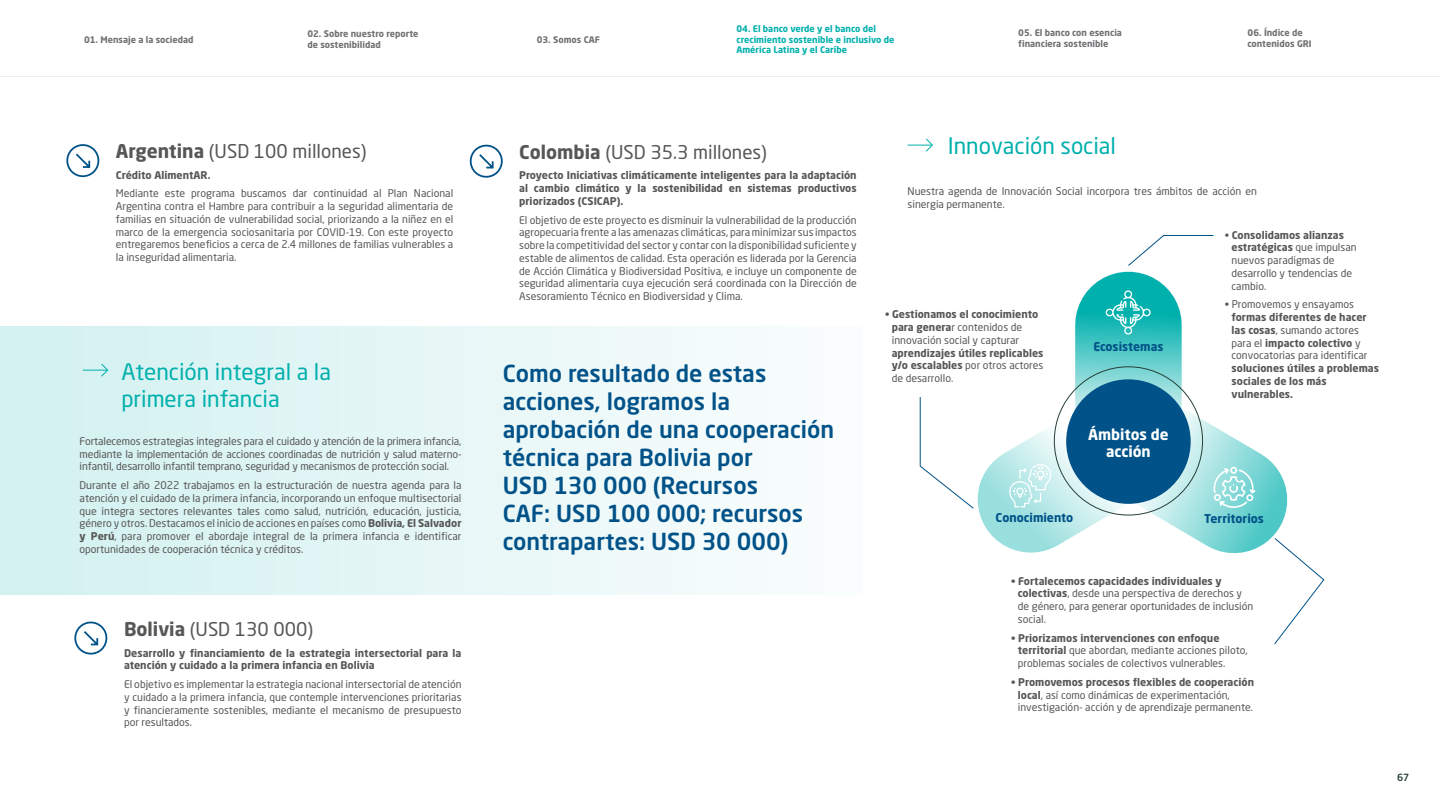
<style>
.page{position:relative;width:1440px;height:810px;background:#fff}
.page>*{position:absolute;margin:0;border:0;box-sizing:border-box;transform-origin:0 0}
.t1{font:500 23.25px/27.9px "Neo Sans Std";color:#005288}
.t2{font:22.5px/27px "Neo Sans Std";color:#00b0ad}
.t3{font:18.75px "Neo Sans Std";color:#575756}
.t4{font:700 15px/17.2px "Neo Sans Std";color:#fff;text-align:center}
.t5{font:700 12px "Neo Sans Std";color:#005288}
.t6{font:10.5px/12.8px "Neo Sans Std";color:#575756}
.t7{font:700 10.5px/12.8px "Neo Sans Std";color:#575756;text-align:justify}
.t8{font:500 9.75px "Neo Sans Std";color:#273f39}
.t9{font:700 9px/10.8px "Neo Sans Std";color:#717074}
.t10{font:700 9px/10.8px "Neo Sans Std";color:#00b0ad}
.s1{font-weight:700}
.s2{font-weight:400}
</style>
<div class="page">
<div style="left:0;top:326px;width:862px;height:269px;background:linear-gradient(to right,#d2f0f0,#fafdfd)"></div>
<svg style="left:1075px;top:325px;width:107px;height:51px;background:#52c7c5"></svg>
<svg style="left:83px;top:363px;width:26px;height:14px"></svg>
<svg style="left:908px;top:138px;width:25px;height:14px"></svg>
<svg style="left:66px;top:144px;width:34px;height:34px"></svg>
<svg style="left:469px;top:144px;width:34px;height:34px"></svg>
<svg style="left:74px;top:621px;width:34px;height:34px"></svg>
<svg style="left:1128px;top:235px;width:86px;height:31px"></svg>
<svg style="left:1105px;top:290px;width:46px;height:45px;background:#36c0be"></svg>
<svg style="left:919px;top:376px;width:406px;height:268px"></svg>
<svg style="left:0;top:76px;width:1440px;height:1px"></svg>
<p class="t9" style="left:84px;top:34px;width:111px">01. Mensaje a la sociedad</p>
<p class="t9" style="left:307px;top:28px;width:113px">02. Sobre nuestro reporte de sostenibilidad</p>
<p class="t9" style="left:537px;top:34px;width:65px">03. Somos CAF</p>
<p class="t10" style="left:736px;top:23px;width:160px">04. El banco verde y el banco del crecimiento sostenible e inclusivo de<br>América Latina y el Caribe</p>
<p class="t9" style="left:1018px;top:27px;width:105px">05. El banco con esencia financiera sostenible</p>
<p class="t9" style="left:1248px;top:27px;width:66px">06. Índice de contenidos GRI</p>
<h3 class="t3" style="left:116px;top:140px;width:252px"><span class="s1">Argentina</span> (USD 100 millones)</h3>
<p class="t7" style="left:116px;top:168px;width:96px">Crédito AlimentAR.</p>
<p class="t6" style="left:116px;top:187px;width:339px;text-align:justify">Mediante este programa buscamos dar continuidad al Plan Nacional Argentina contra el Hambre para contribuir a la seguridad alimentaria de familias en situación de vulnerabilidad social, priorizando a la niñez en el marco de la emergencia sociosanitaria por COVID-19. Con este proyecto entregaremos beneficios a cerca de 2.4 millones de familias vulnerables a la inseguridad alimentaria.</p>
<h2 class="t2" style="left:121px;top:358px;width:211px">Atención integral a la primera infancia</h2>
<p class="t6" style="left:80px;top:435px;width:383px;text-align:justify">Fortalecemos estrategias integrales para el cuidado y atención de la primera infancia, mediante la implementación de acciones coordinadas de nutrición y salud materno&shy;infantil, desarrollo infantil temprano, seguridad y mecanismos de protección social.</p>
<p class="t6" style="left:80px;top:479px;width:383px;text-align:justify">Durante el año 2022 trabajamos en la estructuración de nuestra agenda para la atención y el cuidado de la primera infancia, incorporando un enfoque multisectorial que integra sectores relevantes tales como salud, nutrición, educación, justicia, género y otros. Destacamos el inicio de acciones en países como <span class="s1">Bolivia, El Salvador y Perú</span>, para promover el abordaje integral de la primera infancia e identificar oportunidades de cooperación técnica y créditos.</p>
<h3 class="t3" style="left:124px;top:618px;width:191px"><span class="s1">Bolivia</span> (USD 130 000)</h3>
<p class="t7" style="left:124px;top:646px;width:339px">Desarrollo y financiamiento de la estrategia intersectorial para la atención y cuidado a la primera infancia en Bolivia</p>
<p class="t6" style="left:124px;top:678px;width:339px;text-align:justify">El objetivo es implementar la estrategia nacional intersectorial de atención y cuidado a la primera infancia, que contemple intervenciones prioritarias y financieramente sostenibles, mediante el mecanismo de presupuesto por resultados.</p>
<h3 class="t3" style="left:519px;top:141px;width:249px"><span class="s1">Colombia</span> (USD 35.3 millones)</h3>
<p class="t7" style="left:519px;top:169px;width:339px">Proyecto Iniciativas climáticamente inteligentes para la adaptación al cambio climático y la sostenibilidad en sistemas productivos priorizados (CSICAP).</p>
<p class="t6" style="left:519px;top:213px;width:339px;text-align:justify">El objetivo de este proyecto es disminuir la vulnerabilidad de la producción agropecuaria frente a las amenazas climáticas, para minimizar sus impactos sobre la competitividad del sector y contar con la disponibilidad suficiente y estable de alimentos de calidad. Esta operación es liderada por la Gerencia de Acción Climática y Biodiversidad Positiva, e incluye un componente de seguridad alimentaria cuya ejecución será coordinada con la Dirección de Asesoramiento Técnico en Biodiversidad y Clima.</p>
<h1 class="t1" style="left:503px;top:359px;width:333px">Como resultado de estas acciones, logramos la aprobación de una cooperación técnica para Bolivia por<br>USD 130 000 (Recursos<br>CAF: USD 100 000; recursos contrapartes: USD 30 000)</h1>
<h2 class="t2" style="left:948px;top:132px;width:170px">Innovación social</h2>
<p class="t6" style="left:908px;top:185px;width:351px">Nuestra agenda de Innovación Social incorpora tres ámbitos de acción en sinergia permanente.</p>
<p class="t6" style="left:892px;top:308px;width:148px;text-indent:-7px"><span class="s1">• Gestionamos el conocimiento para genera</span>r contenidos de innovación social y capturar</p>
<p class="t7" style="left:892px;top:346px;width:153px">aprendizajes útiles replicables y/o escalables <span class="s2">por otros actores de desarrollo.</span></p>
<p class="t5" style="left:1093px;top:339px;width:72px">Ecosistemas</p>
<h3 class="t4" style="left:1088px;top:425px;width:82px">Ámbitos de acción</h3>
<p class="t5" style="left:996px;top:510px;width:79px">Conocimiento</p>
<p class="t6" style="left:1232px;top:228px;width:127px;text-indent:-7px">• <span class="s1">Consolidamos alianzas estratégicas</span> que impulsan nuevos paradigmas de desarrollo y tendencias de cambio.</p>
<p class="t6" style="left:1225px;top:298px;width:131px">• Promovemos y ensayamos</p>
<p class="t6" style="left:1232px;top:311px;width:137px"><span class="s1">formas diferentes de hacer las cosas</span>, sumando actores para el <span class="s1">impacto colectivo</span> y convocatorias para identificar</p>
<p class="t7" style="left:1232px;top:362px;width:149px;text-align:left">soluciones útiles a problemas sociales de los más vulnerables.</p>
<p class="t5" style="left:1204px;top:511px;width:61px">Territorios</p>
<p class="t6" style="left:1018px;top:574px;width:237px;text-indent:-7px"><span class="s1">• Fortalecemos capacidades individuales y colectivas</span>, desde una perspectiva de derechos y de género, para generar oportunidades de inclusión social.</p>
<p class="t6" style="left:1018px;top:631px;width:231px;text-indent:-7px"><span class="s1">• Priorizamos intervenciones con enfoque territorial</span> que abordan, mediante acciones piloto, problemas sociales de colectivos vulnerables.</p>
<p class="t6" style="left:1018px;top:675px;width:238px;text-indent:-7px"><span class="s1">• Promovemos procesos flexibles de cooperación local</span>, así como dinámicas de experimentación, investigación- acción y de aprendizaje permanente.</p>
<p class="t8" style="left:1397px;top:771px;width:14px">67</p>
</div>
